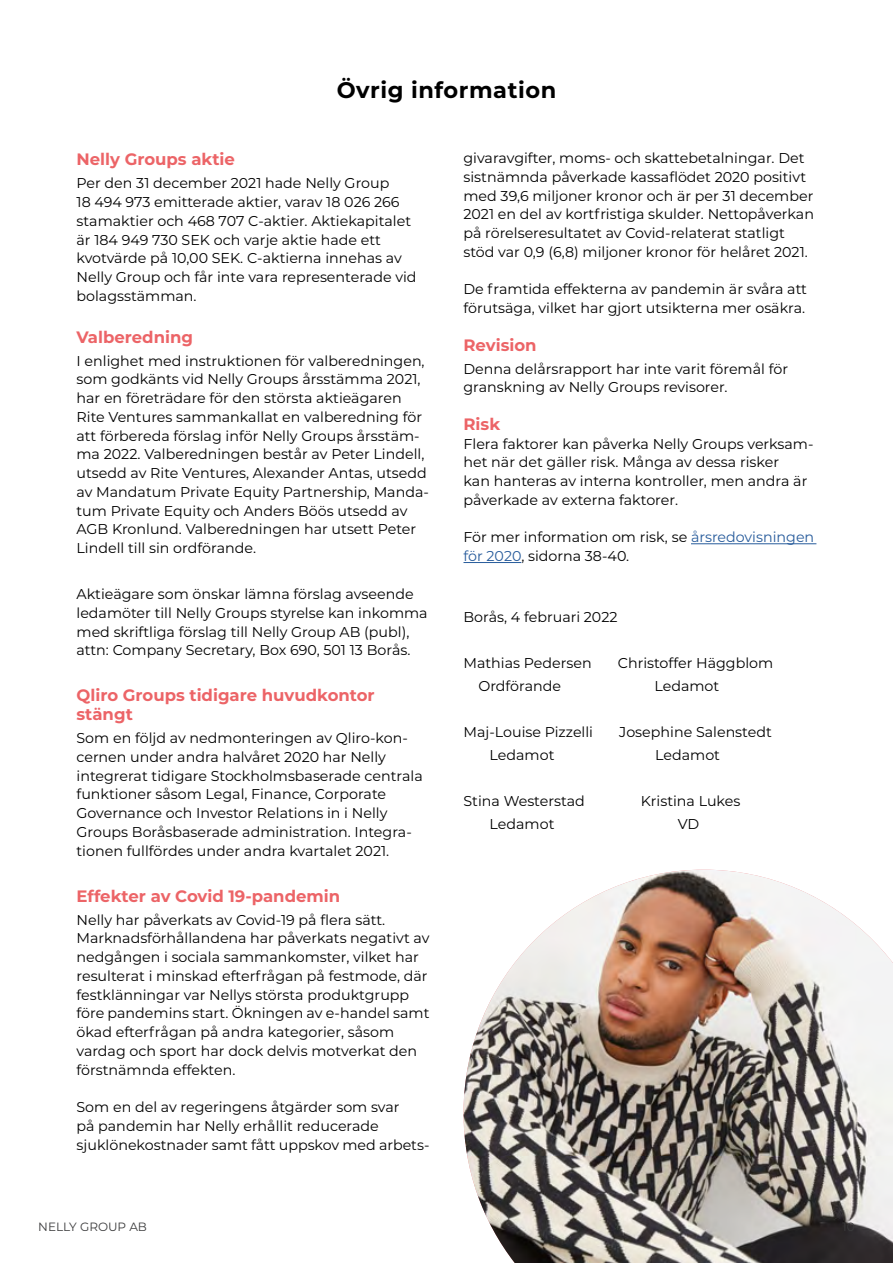
<style>
.page{position:relative;width:893px;height:1263px;background:#fff}
.page>*{position:absolute;margin:0;border:0;box-sizing:border-box;transform-origin:0 0}
.t1{font:700 22.5px "Montserrat";letter-spacing:.025em;color:#000}
.t2{font:700 16.5px/18.8px "Montserrat";color:#ec6467}
.t3{font:14.25px/18.8px "Montserrat";color:#000}
.t4{font:12px "Montserrat";color:#3b3b3c}
.s1{color:#275b9b}
</style>
<div class="page">
<img style="left:463px;top:870px;width:430px;height:393px">
<hr style="left:691px;top:543px;width:125px;height:1px;background:#275b9b">
<hr style="left:463px;top:562px;width:58px;height:1px;background:#275b9b">
<h1 class="t1" style="left:337px;top:74px;width:221px">Övrig information</h1>
<p class="t2" style="left:77px;top:149px;width:160px">Nelly Groups aktie</p>
<p class="t3" style="left:77px;top:173px;width:342px">Per den 31 december 2021 hade Nelly Group<br>18 494 973 emitterade aktier, varav 18 026 266 stamaktier och 468 707 C-aktier. Aktiekapitalet är 184 949 730 SEK och varje aktie hade ett kvotvärde på 10,00 SEK. C-aktierna innehas av Nelly Group och får inte vara representerade vid bolagsstämman.</p>
<p class="t2" style="left:77px;top:326px;width:118px">Valberedning</p>
<p class="t3" style="left:77px;top:351px;width:354px">I enlighet med instruktionen för valberedningen, som godkänts vid Nelly Groups årsstämma 2021, har en företrädare för den största aktieägaren Rite Ventures sammankallat en valberedning för att förbereda förslag inför Nelly Groups årsstäm&shy;ma 2022. Valberedningen består av Peter Lindell, utsedd av Rite Ventures, Alexander Antas, utsedd av Mandatum Private Equity Partnership, Manda&shy;tum Private Equity och Anders Böös utsedd av AGB Kronlund. Valberedningen har utsett Peter Lindell till sin ordförande.</p>
<p class="t3" style="left:77px;top:584px;width:353px">Aktieägare som önskar lämna förslag avseende ledamöter till Nelly Groups styrelse kan inkomma med skriftliga förslag till Nelly Group AB (publ), attn: Company Secretary, Box 690, 501 13 Borås.</p>
<p class="t2" style="left:77px;top:685px;width:300px">Qliro Groups tidigare huvudkontor stängt</p>
<p class="t3" style="left:77px;top:728px;width:348px">Som en följd av nedmonteringen av Qliro-kon&shy;cernen under andra halvåret 2020 har Nelly integrerat tidigare Stockholmsbaserade centrala funktioner såsom Legal, Finance, Corporate Governance och Investor Relations in i Nelly Groups Boråsbaserade administration. Integra&shy;tionen fullfördes under andra kvartalet 2021.</p>
<p class="t2" style="left:77px;top:885px;width:265px">Effekter av Covid 19-pandemin</p>
<p class="t3" style="left:77px;top:910px;width:354px">Nelly har påverkats av Covid-19 på flera sätt.<br>Marknadsförhållandena har påverkats negativt av nedgången i sociala sammankomster, vilket har resulterat i minskad efterfrågan på festmode, där festklänningar var Nellys största produktgrupp före pandemins start. Ökningen av e-handel samt ökad efterfrågan på andra kategorier, såsom vardag och sport har dock delvis motverkat den förstnämnda effekten.</p>
<p class="t3" style="left:77px;top:1097px;width:354px">Som en del av regeringens åtgärder som svar<br>på pandemin har Nelly erhållit reducerade sjuklönekostnader samt fått uppskov med arbets-</p>
<p class="t3" style="left:463px;top:148px;width:352px">givaravgifter, moms- och skattebetalningar. Det sistnämnda påverkade kassaflödet 2020 positivt med 39,6 miljoner kronor och är per 31 december 2021 en del av kortfristiga skulder. Nettopåverkan på rörelseresultatet av Covid-relaterat statligt stöd var 0,9 (6,8) miljoner kronor för helåret 2021.</p>
<p class="t3" style="left:463px;top:279px;width:345px">De framtida effekterna av pandemin är svåra att förutsäga, vilket har gjort utsikterna mer osäkra.</p>
<p class="t2" style="left:463px;top:334px;width:75px">Revision</p>
<p class="t3" style="left:463px;top:359px;width:326px">Denna delårsrapport har inte varit föremål för granskning av Nelly Groups revisorer.</p>
<p class="t2" style="left:463px;top:414px;width:38px">Risk</p>
<p class="t3" style="left:463px;top:434px;width:351px">Flera faktorer kan påverka Nelly Groups verksam&shy;het när det gäller risk. Många av dessa risker<br>kan hanteras av interna kontroller, men andra är påverkade av externa faktorer.</p>
<p class="t3" style="left:463px;top:527px;width:352px">För mer information om risk, se <span class="s1">årsredovisningen för 2020</span>, sidorna 38-40.</p>
<p class="t3" style="left:463px;top:607px;width:156px">Borås, 4 februari 2022</p>
<p class="t3" style="left:463px;top:653px;width:130px">Mathias Pedersen</p>
<p class="t3" style="left:618px;top:653px;width:157px">Christoffer Häggblom</p>
<p class="t3" style="left:478px;top:676px;width:84px">Ordförande</p>
<p class="t3" style="left:654px;top:676px;width:66px">Ledamot</p>
<p class="t3" style="left:463px;top:722px;width:131px">Maj-Louise Pizzelli</p>
<p class="t3" style="left:619px;top:722px;width:154px">Josephine Salenstedt</p>
<p class="t3" style="left:490px;top:745px;width:66px">Ledamot</p>
<p class="t3" style="left:655px;top:745px;width:66px">Ledamot</p>
<p class="t3" style="left:463px;top:791px;width:123px">Stina Westerstad</p>
<p class="t3" style="left:641px;top:791px;width:101px">Kristina Lukes</p>
<p class="t3" style="left:490px;top:814px;width:66px">Ledamot</p>
<p class="t3" style="left:678px;top:814px;width:23px">VD</p>
<p class="t4" style="left:38px;top:1218px;width:110px">NELLY GROUP AB</p>
<p class="t4" style="left:842px;top:1218px;width:14px">10</p>
</div>
